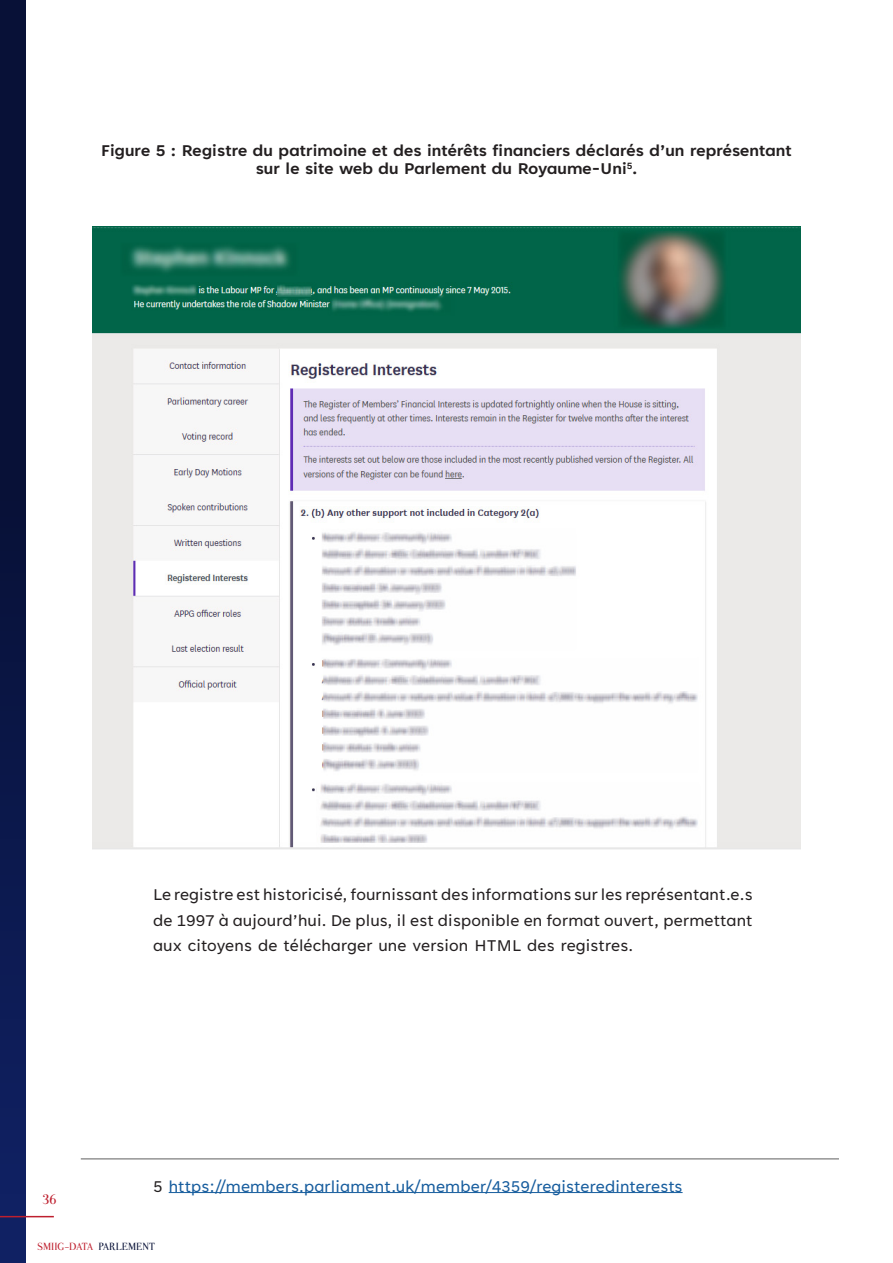
<style>
.page{position:relative;width:893px;height:1263px;background:#fff}
.page>*{position:absolute;margin:0;border:0;box-sizing:border-box;transform-origin:0 0}
.t1{font:18px/25.5px "Tenorite";letter-spacing:.01em;color:#231f20;text-align:justify}
.t2{font:700 18px/18px "Tenorite";letter-spacing:.01em;color:#231f20;text-align:center}
.t3{font:18px "Tenorite";letter-spacing:.01em;color:#175d9e}
.t4{font:12px "Valentina";color:#be1f2e}
.t5{font:9px "Valentina";color:#be1f2e}
.s1{color:#231f20}
.s2{color:#081137}
</style>
<div class="page">
<div style="left:0;top:0;width:26px;height:1263px;background:linear-gradient(to bottom,#060d2c,#0f1f5f)"></div>
<hr style="left:0;top:1216px;width:54px;height:1px;background:#be1f2e">
<img style="left:93px;top:227px;width:707px;height:622px">
<hr style="left:81px;top:1158px;width:758px;height:1px;background:#000001">
<hr style="left:169px;top:1192px;width:514px;height:1px;background:#175d9e">
<p class="t2" style="left:101px;top:143px;width:692px">Figure 5 : Registre du patrimoine et des intérêts financiers déclarés d’un représentant sur le site web du Parlement du Royaume-Uni<sup>5</sup>.</p>
<p class="t1" style="left:153px;top:883px;width:601px">Le registre est historicisé, fournissant des informations sur les représentant.e.s de 1997 à aujourd’hui. De plus, il est disponible en format ouvert, permettant aux citoyens de télécharger une version HTML des registres.</p>
<p class="t3" style="left:153px;top:1177px;width:531px"><span class="s1">5</span> https://members.parliament.uk/member/4359/registeredinterests</p>
<p class="t4" style="left:42px;top:1191px;width:16px">36</p>
<p class="t5" style="left:38px;top:1241px;width:119px">SMIIG-DATA <span class="s2">PARLEMENT</span></p>
</div>
